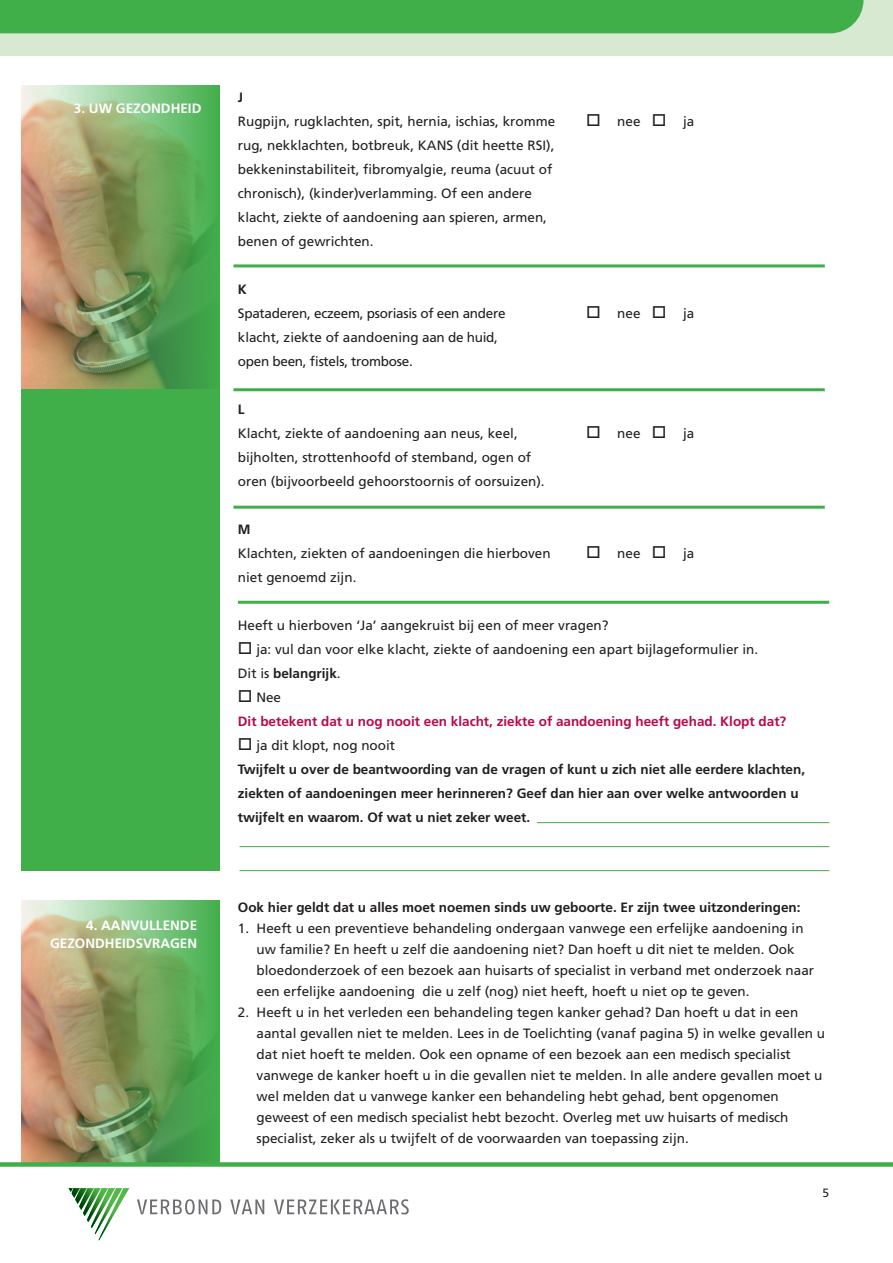
<style>
.page{position:relative;width:893px;height:1263px;background:#fff}
.page>*{position:absolute;margin:0;border:0;box-sizing:border-box;transform-origin:0 0}
.Platte_tekst_VVV{font:13.5px/21px "Frutiger";color:#231f20}
.Platte_tekst_VVV-2{font:700 13.5px/24px "Frutiger";color:#231f20}
.Platte_tekst_VVV-3{font:13.5px/24px "Frutiger";letter-spacing:-.02em;color:#231f20}
.Platte_tekst_VVV-4{font:700 13.5px "Frutiger";color:#b80a4d}
.TK_VVV{font:700 13.5px/18px "Frutiger";color:#fff;text-align:right}
.Platte_tekst_VVV-5{font:12px "Frutiger";color:#231f20}
.s1{font-weight:700}
</style>
<div class="page">
<svg style="left:69px;top:1188px;width:60px;height:52px"></svg>
<svg style="left:137px;top:1199px;width:84px;height:15px"></svg>
<svg style="left:230px;top:1199px;width:34px;height:15px"></svg>
<svg style="left:274px;top:1199px;width:135px;height:15px"></svg>
<div style="left:0;top:0;width:893px;height:55px;background:#d8e9d2"></div>
<div style="left:0;top:0;width:863px;height:33px;background:#40ae49"></div>
<div style="left:21px;top:85px;width:199px;height:785px;background:#40ae49"></div>
<img style="left:21px;top:85px;width:189px;height:303px">
<hr style="left:233px;top:264px;width:592px;height:3px;background:#40ae49">
<hr style="left:233px;top:388px;width:592px;height:3px;background:#40ae49">
<hr style="left:233px;top:506px;width:592px;height:3px;background:#40ae49">
<hr style="left:537px;top:822px;width:292px;height:1px;background:#40ae49">
<hr style="left:239px;top:846px;width:590px;height:1px;background:#40ae49">
<hr style="left:239px;top:870px;width:590px;height:1px;background:#40ae49">
<hr style="left:238px;top:601px;width:591px;height:3px;background:#40ae49">
<img style="left:21px;top:900px;width:199px;height:262px">
<div style="left:0;top:1162px;width:893px;height:5px;background:#40ae49"></div>
<p class="TK_VVV" style="left:74px;top:99px;width:129px">3. UW GEZONDHEID</p>
<p class="TK_VVV" style="left:50px;top:916px;width:149px">4. AANVULLENDE<br>GEZONDHEIDSVRAGEN</p>
<p class="Platte_tekst_VVV-2" style="left:238px;top:85px;width:7px">J</p>
<p class="Platte_tekst_VVV" style="left:238px;top:109px;width:319px;line-height:24px">Rugpijn, rugklachten, spit, hernia, ischias, kromme rug, nekklachten, botbreuk, KANS (dit heette RSI),</p>
<p class="Platte_tekst_VVV" style="left:238px;top:159px;width:316px">bekkeninstabiliteit, fibromyalgie, reuma (acuut of</p>
<p class="Platte_tekst_VVV" style="left:238px;top:183px;width:296px">chronisch), (kinder)verlamming. Of een andere</p>
<p class="Platte_tekst_VVV" style="left:238px;top:207px;width:311px">klacht, ziekte of aandoening aan spieren, armen,</p>
<p class="Platte_tekst_VVV" style="left:238px;top:231px;width:137px">benen of gewrichten.</p>
<p class="Platte_tekst_VVV-2" style="left:238px;top:277px;width:11px">K</p>
<p class="Platte_tekst_VVV-3" style="left:238px;top:301px;width:269px">Spataderen, eczeem, psoriasis of een andere klacht, ziekte of aandoening aan de huid, open been, fistels, trombose.</p>
<p class="Platte_tekst_VVV-2" style="left:238px;top:397px;width:8px">L</p>
<p class="Platte_tekst_VVV" style="left:238px;top:421px;width:308px;line-height:24px">Klacht, ziekte of aandoening aan neus, keel, bijholten, strottenhoofd of stemband, ogen of oren (bijvoorbeeld gehoorstoornis of oorsuizen).</p>
<p class="Platte_tekst_VVV-2" style="left:238px;top:517px;width:14px">M</p>
<p class="Platte_tekst_VVV" style="left:238px;top:541px;width:314px;line-height:24px">Klachten, ziekten of aandoeningen die hierboven niet genoemd zijn.</p>
<p class="Platte_tekst_VVV" style="left:586px;top:111px;width:110px">□ nee □ ja</p>
<p class="Platte_tekst_VVV" style="left:586px;top:303px;width:110px">□ nee □ ja</p>
<p class="Platte_tekst_VVV" style="left:586px;top:423px;width:110px">□ nee □ ja</p>
<p class="Platte_tekst_VVV" style="left:586px;top:543px;width:110px">□ nee □ ja</p>
<p class="Platte_tekst_VVV" style="left:238px;top:615px;width:372px">Heeft u hierboven ‘Ja’ aangekruist bij een of meer vragen?</p>
<p class="Platte_tekst_VVV" style="left:238px;top:637px;width:522px;line-height:24px">□ ja: vul dan voor elke klacht, ziekte of aandoening een apart bijlageformulier in.<br>Dit is <span class="s1">belangrijk</span>.</p>
<p class="Platte_tekst_VVV" style="left:238px;top:687px;width:45px">□ Nee</p>
<p class="Platte_tekst_VVV-4" style="left:238px;top:713px;width:550px">Dit betekent dat u nog nooit een klacht, ziekte of aandoening heeft gehad. Klopt dat?</p>
<p class="Platte_tekst_VVV" style="left:238px;top:735px;width:159px">□ ja dit klopt, nog nooit</p>
<p class="Platte_tekst_VVV-2" style="left:238px;top:757px;width:569px">Twijfelt u over de beantwoording van de vragen of kunt u zich niet alle eerdere klachten, ziekten of aandoeningen meer herinneren? Geef dan hier aan over welke antwoorden u twijfelt en waarom. Of wat u niet zeker weet.</p>
<p class="Platte_tekst_VVV-2" style="left:238px;top:895px;width:564px">Ook hier geldt dat u alles moet noemen sinds uw geboorte. Er zijn twee uitzonderingen:</p>
<p class="Platte_tekst_VVV" style="left:257px;top:918px;width:559px;text-indent:-19px">1. Heeft u een preventieve behandeling ondergaan vanwege een erfelijke aandoening in uw familie? En heeft u zelf die aandoening niet? Dan hoeft u dit niet te melden. Ook bloedonderzoek of een bezoek aan huisarts of specialist in verband met onderzoek naar een erfelijke aandoening die u zelf (nog) niet heeft, hoeft u niet op te geven.</p>
<p class="Platte_tekst_VVV" style="left:257px;top:1002px;width:570px;text-indent:-19px">2. Heeft u in het verleden een behandeling tegen kanker gehad? Dan hoeft u dat in een aantal gevallen niet te melden. Lees in de Toelichting (vanaf pagina 5) in welke gevallen u dat niet hoeft te melden. Ook een opname of een bezoek aan een medisch specialist vanwege de kanker hoeft u in die gevallen niet te melden. In alle andere gevallen moet u wel melden dat u vanwege kanker een behandeling hebt gehad, bent opgenomen geweest of een medisch specialist hebt bezocht. Overleg met uw huisarts of medisch specialist, zeker als u twijfelt of de voorwaarden van toepassing zijn.</p>
<p class="Platte_tekst_VVV-5" style="left:822px;top:1186px;width:8px">5</p>
</div>
